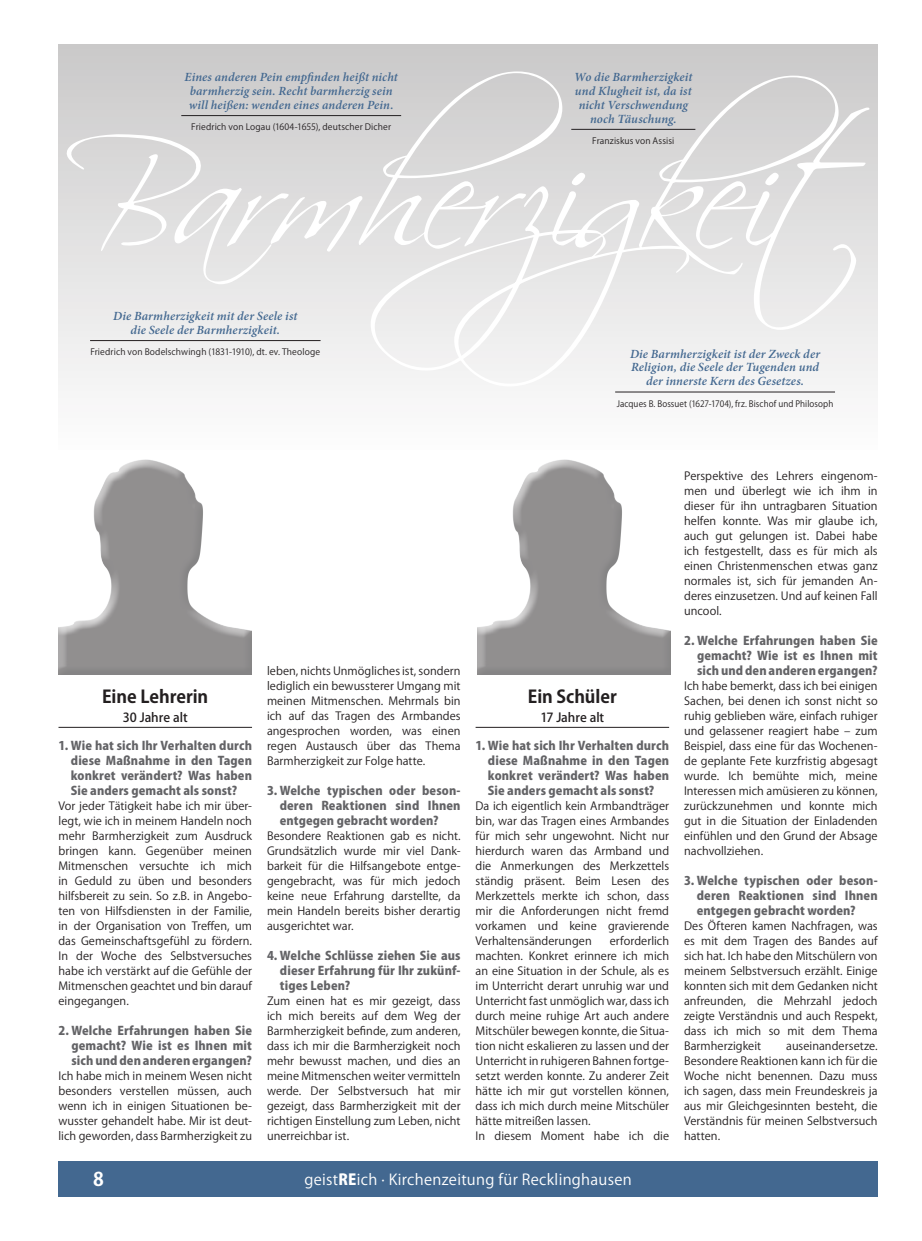
<style>
.page{position:relative;width:922px;height:1241px;background:#fff}
.page>*{position:absolute;margin:0;border:0;box-sizing:border-box;transform-origin:0 0}
.t1{font:700 18.75px "Koz Go Pro";color:#fff}
.t2{font:700 17.5px "Koz Go Pro";letter-spacing:-.005em;color:#231f20}
.t3{font:15px "Koz Go Pro";letter-spacing:.02em;color:#fff}
.t4{font:italic 600 12.5px/13.8px "Minion Pro";letter-spacing:.01em;color:#436890;text-align:center}
.t5{font:500 12.5px "Koz Go Pro";color:#231f20}
.t6{font:800 11.88px/15px "Koz Go Pro";letter-spacing:.01em;color:#636366;text-align:justify}
.t7{font:11.25px/15px "Koz Go Pro";letter-spacing:.005em;color:#231f20;text-align:justify}
.t8{font:8.75px "Koz Go Pro";letter-spacing:.015em;color:#231f20}
.t9{font:8.75px "Koz Go Pro";letter-spacing:.015em;color:#231f20;scale:.95 1}
.s1{font-weight:800}
</style>
<div class="page">
<div style="left:58px;top:1160px;width:819px;height:36px;background:#436890"></div>
<div style="left:58px;top:44px;width:819px;height:406px;background:linear-gradient(to bottom,#cac9c9,#fcfcfc)"></div>
<hr style="left:58px;top:726px;width:194px;height:1px;background:#231f20">
<hr style="left:475px;top:726px;width:194px;height:1px;background:#231f20">
<svg style="left:63px;top:71px;width:806px;height:316px"></svg>
<hr style="left:181px;top:115px;width:220px;height:1px;background:#231f20">
<hr style="left:90px;top:340px;width:230px;height:1px;background:#231f20">
<hr style="left:571px;top:129px;width:124px;height:1px;background:#231f20">
<hr style="left:615px;top:391px;width:219px;height:1px;background:#231f20">
<div style="left:477px;top:458px;width:195px;height:213px;background:#fff;opacity:.75"></div>
<div style="left:477px;top:468px;width:195px;height:208px;background:#231f20;opacity:.75"></div>
<div style="left:58px;top:458px;width:195px;height:213px;background:#fff;opacity:.75"></div>
<div style="left:58px;top:468px;width:195px;height:208px;background:#231f20;opacity:.75"></div>
<p class="t4" style="left:184px;top:70px;width:215px">Eines anderen Pein empfinden heißt nicht barmherzig sein. Recht barmherzig sein will heißen: wenden eines anderen Pein.</p>
<p class="t8" style="left:191px;top:121px;width:201px">Friedrich von Logau (1604-1655), deutscher Dicher</p>
<p class="t4" style="left:574px;top:70px;width:120px">Wo die Barmherzigkeit und Klugheit ist, da ist nicht Verschwendung noch Täuschung.</p>
<p class="t8" style="left:592px;top:135px;width:83px">Franziskus von Assisi</p>
<p class="t4" style="left:113px;top:309px;width:186px">Die Barmherzigkeit mit der Seele ist die Seele der Barmherzigkeit.</p>
<p class="t8" style="left:90px;top:346px;width:231px">Friedrich von Bodelschwingh (1831-1910), dt. ev. Theologe</p>
<p class="t4" style="left:630px;top:346px;width:191px">Die Barmherzigkeit ist der Zweck der<br>Religion, die Seele der Tugenden und der innerste Kern des Gesetzes.</p>
<p class="t9" style="left:616px;top:397px;width:229px">Jacques B. Bossuet (1627-1704), frz. Bischof und Philosoph</p>
<h2 class="t2" style="left:102px;top:685px;width:107px">Eine Lehrerin</h2>
<p class="t5" style="left:123px;top:708px;width:66px">30 Jahre alt</p>
<p class="t6" style="left:71px;top:738px;width:183px;text-indent:-12px">1. Wie hat sich Ihr Verhalten durch diese Maßnahme in den Tagen konkret verändert? Was haben Sie anders gemacht als sonst?</p>
<p class="t7" style="left:58px;top:798px;width:195px">Vor jeder Tätigkeit habe ich mir über&shy;legt, wie ich in meinem Handeln noch mehr Barmherzigkeit zum Ausdruck bringen kann. Gegenüber meinen Mitmenschen versuchte ich mich in Geduld zu üben und besonders hilfsbereit zu sein. So z.B. in Angebo&shy;ten von Hilfsdiensten in der Familie, in der Organisation von Treffen, um das Gemeinschaftsgefühl zu fördern.<br>In der Woche des Selbstversuches habe ich verstärkt auf die Gefühle der Mitmenschen geachtet und bin darauf eingegangen.</p>
<p class="t6" style="left:71px;top:1023px;width:182px;text-indent:-13px">2. Welche Erfahrungen haben Sie gemacht? Wie ist es Ihnen mit sich und den anderen ergangen?</p>
<p class="t7" style="left:58px;top:1068px;width:195px">Ich habe mich in meinem Wesen nicht besonders verstellen müssen, auch wenn ich in einigen Situationen be&shy;wusster gehandelt habe. Mir ist deut&shy;lich geworden, dass Barmherzigkeit zu</p>
<p class="t7" style="left:267px;top:663px;width:195px">leben, nichts Unmögliches ist, sondern lediglich ein bewussterer Umgang mit meinen Mitmenschen. Mehrmals bin ich auf das Tragen des Armbandes angesprochen worden, was einen regen Austausch über das Thema Barmherzigkeit zur Folge hatte.</p>
<p class="t6" style="left:280px;top:783px;width:182px;text-indent:-13px">3. Welche typischen oder beson&shy;deren Reaktionen sind Ihnen entgegen gebracht worden?</p>
<p class="t7" style="left:267px;top:828px;width:195px">Besondere Reaktionen gab es nicht.<br>Grundsätzlich wurde mir viel Dank&shy;barkeit für die Hilfsangebote entge&shy;gengebracht, was für mich jedoch keine neue Erfahrung darstellte, da mein Handeln bereits bisher derartig ausgerichtet war.</p>
<p class="t6" style="left:280px;top:948px;width:182px;text-indent:-13px">4. Welche Schlüsse ziehen Sie aus dieser Erfahrung für Ihr zukünf&shy;tiges Leben?</p>
<p class="t7" style="left:267px;top:993px;width:195px">Zum einen hat es mir gezeigt, dass ich mich bereits auf dem Weg der Barmherzigkeit befinde, zum anderen, dass ich mir die Barmherzigkeit noch mehr bewusst machen, und dies an meine Mitmenschen weiter vermitteln werde. Der Selbstversuch hat mir gezeigt, dass Barmherzigkeit mit der richtigen Einstellung zum Leben, nicht unerreichbar ist.</p>
<h2 class="t2" style="left:528px;top:685px;width:90px">Ein Schüler</h2>
<p class="t5" style="left:540px;top:708px;width:65px">17 Jahre alt</p>
<p class="t6" style="left:488px;top:738px;width:183px;text-indent:-12px">1. Wie hat sich Ihr Verhalten durch diese Maßnahme in den Tagen konkret verändert? Was haben Sie anders gemacht als sonst?</p>
<p class="t7" style="left:475px;top:798px;width:195px">Da ich eigentlich kein Armbandträger bin, war das Tragen eines Armbandes für mich sehr ungewohnt. Nicht nur hierdurch waren das Armband und die Anmerkungen des Merkzettels ständig präsent. Beim Lesen des Merkzettels merkte ich schon, dass mir die Anforderungen nicht fremd vorkamen und keine gravierende Verhaltensänderungen</p>
<p class="t7" style="left:475px;top:933px;width:195px;text-align:left;text-indent:134px">erforderlich machten. Konkret erinnere ich mich an eine Situation in der Schule, als es im Unterricht derart unruhig war und Unterricht fast unmöglich war, dass ich durch meine ruhige Art auch andere Mitschüler bewegen konnte, die Situa&shy;tion nicht eskalieren zu lassen und der Unterricht in ruhigeren Bahnen fortge&shy;setzt werden konnte. Zu anderer Zeit hätte ich mir gut vorstellen können, dass ich mich durch meine Mitschüler hätte mitreißen lassen.<br>In diesem Moment habe ich die</p>
<p class="t7" style="left:684px;top:468px;width:195px">Perspektive des Lehrers eingenom&shy;men und überlegt wie ich ihm in dieser für ihn untragbaren Situation helfen konnte. Was mir glaube ich, auch gut gelungen ist. Dabei habe ich festgestellt, dass es für mich als einen Christenmenschen etwas ganz normales ist, sich für jemanden An&shy;deres einzusetzen. Und auf keinen Fall uncool.</p>
<p class="t6" style="left:697px;top:633px;width:182px;text-indent:-13px">2. Welche Erfahrungen haben Sie gemacht? Wie ist es Ihnen mit sich und den anderen ergangen?</p>
<p class="t7" style="left:684px;top:678px;width:195px">Ich habe bemerkt, dass ich bei einigen Sachen, bei denen ich sonst nicht so ruhig geblieben wäre, einfach ruhiger und gelassener reagiert habe – zum Beispiel, dass eine für das Wochenen&shy;de geplante Fete kurzfristig abgesagt wurde. Ich bemühte mich, meine Interessen mich amüsieren zu können, zurückzunehmen und konnte mich gut in die Situation der Einladenden einfühlen und den Grund der Absage nachvollziehen.</p>
<p class="t6" style="left:696px;top:873px;width:182px;text-indent:-13px">3. Welche typischen oder beson&shy;deren Reaktionen sind Ihnen entgegen gebracht worden?</p>
<p class="t7" style="left:684px;top:918px;width:195px">Des Öfteren kamen Nachfragen, was es mit dem Tragen des Bandes auf sich hat. Ich habe den Mitschülern von meinem Selbstversuch erzählt. Einige konnten sich mit dem Gedanken nicht anfreunden, die Mehrzahl jedoch zeigte Verständnis und auch Respekt, dass ich mich so mit dem Thema Barmherzigkeit</p>
<p class="t7" style="left:684px;top:1038px;width:195px;text-indent:102px">auseinandersetze.<br>Besondere Reaktionen kann ich für die Woche nicht benennen. Dazu muss ich sagen, dass mein Freundeskreis ja aus mir Gleichgesinnten besteht, die Verständnis für meinen Selbstversuch hatten.</p>
<h1 class="t1" style="left:93px;top:1167px;width:12px">8</h1>
<h3 class="t3" style="left:304px;top:1169px;width:329px">geist<span class="s1">RE</span>ich · Kirchenzeitung für Recklinghausen</h3>
</div>
